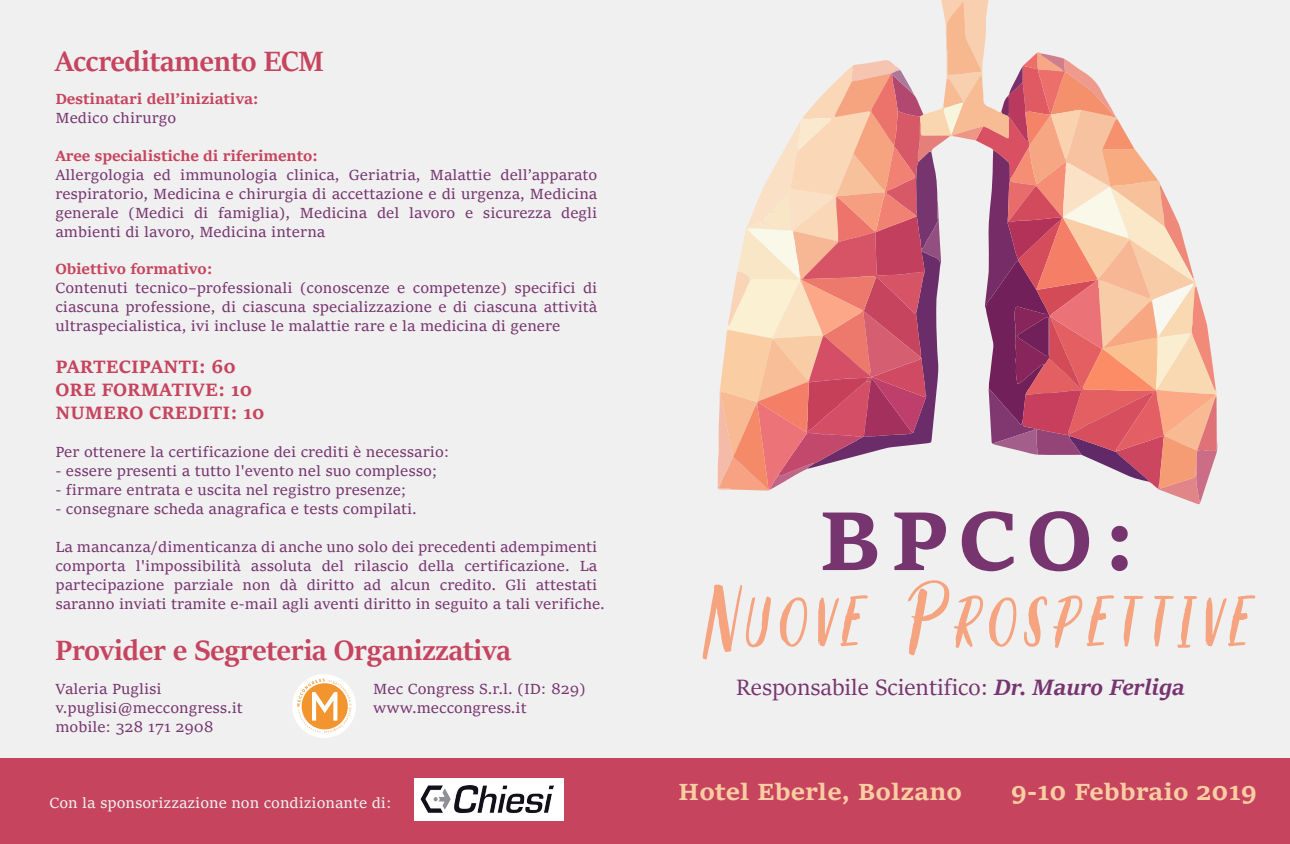
<style>
.page{position:relative;width:1290px;height:844px;background:#fff}
.page>*{position:absolute;margin:0;border:0;box-sizing:border-box;transform-origin:0 0}
.t1{font:700 87.15px "Sitka Small";color:#77356f}
.t2{font:83.48px "Savour&Pinacolada";letter-spacing:.075em;color:#f6a37f}
.t3{font:700 31.5px "Sitka Banner";color:#c6445e}
.t4{font:24.5px "Sitka Heading";color:#77356f}
.t5{font:700 24.5px "Sitka Small";color:#facea2}
.t6{font:700 19.25px/23.1px "Sitka Text";color:#c6445e}
.t7{font:15.75px/18.9px "Sitka Text";color:#77356f}
.t8{font:700 15.75px "Sitka Text";letter-spacing:-.01em;color:#c6445e}
.t9{font:15.75px "Sitka Text";color:#f0f0f1}
.s1{font-weight:700;font-style:italic}
</style>
<div class="page">
<div style="left:0;top:0;width:1290px;height:843px;background:#f0f0f1"></div>
<div style="left:0;top:758px;width:1290px;height:85px;background:#c6445e"></div>
<svg style="left:717px;top:0;width:500px;height:504px"></svg>
<div style="left:292px;top:674px;width:64px;height:63px;background:#fff;border-radius:50%"></div>
<svg style="left:297px;top:678px;width:54px;height:55px"></svg>
<div style="left:414px;top:778px;width:149px;height:42px;background:#fff"></div>
<img style="left:420px;top:785px;width:133px;height:28px">
<h3 class="t3" style="left:55px;top:38px;width:270px">Accreditamento ECM</h3>
<p class="t8" style="left:55px;top:86px;width:205px">Destinatari dell’iniziativa:</p>
<p class="t7" style="left:55px;top:107px;width:122px">Medico chirurgo</p>
<p class="t8" style="left:55px;top:143px;width:264px">Aree specialistiche di riferimento:</p>
<p class="t7" style="left:55px;top:164px;width:543px;text-align:justify">Allergologia ed immunologia clinica, Geriatria, Malattie dell’apparato respiratorio, Medicina e chirurgia di accettazione e di urgenza, Medicina generale (Medici di famiglia), Medicina del lavoro e sicurezza degli ambienti di lavoro, Medicina interna</p>
<p class="t8" style="left:55px;top:257px;width:159px">Obiettivo formativo:</p>
<p class="t7" style="left:55px;top:277px;width:543px;text-align:justify">Contenuti tecnico–professionali (conoscenze e competenze) specifici di ciascuna professione, di ciascuna specializzazione e di ciascuna attività ultraspecialistica, ivi incluse le malattie rare e la medicina di genere</p>
<p class="t6" style="left:55px;top:353px;width:211px">PARTECIPANTI: 60<br>ORE FORMATIVE: 10<br>NUMERO CREDITI: 10</p>
<p class="t7" style="left:55px;top:441px;width:395px">Per ottenere la certificazione dei crediti è necessario:</p>
<p class="t7" style="left:55px;top:460px;width:383px">- essere presenti a tutto l'evento nel suo complesso;</p>
<p class="t7" style="left:55px;top:479px;width:353px">- firmare entrata e uscita nel registro presenze;</p>
<p class="t7" style="left:55px;top:498px;width:363px">- consegnare scheda anagrafica e tests compilati.</p>
<p class="t7" style="left:55px;top:536px;width:551px">La mancanza/dimenticanza di anche uno solo dei precedenti adempimenti comporta l'impossibilità assoluta del rilascio della certificazione. La partecipazione parziale non dà diritto ad alcun credito. Gli attestati saranno inviati tramite e-mail agli aventi diritto in seguito a tali verifiche.</p>
<h3 class="t3" style="left:55px;top:627px;width:457px">Provider e Segreteria Organizzativa</h3>
<p class="t7" style="left:55px;top:678px;width:189px">Valeria Puglisi v.puglisi@meccongress.it mobile: 328 171 2908</p>
<p class="t7" style="left:373px;top:677px;width:214px">Mec Congress S.r.l. (ID: 829) www.meccongress.it</p>
<p class="t9" style="left:49px;top:790px;width:344px">Con la sponsorizzazione non condizionante di:</p>
<h1 class="t1" style="left:818px;top:467px;width:321px">BPCO:</h1>
<h2 class="t2" style="left:700px;top:572px;width:556px">Nuove Prospettive</h2>
<h3 class="t4" style="left:736px;top:669px;width:450px">Responsabile Scientifico: <span class="s1">Dr. Mauro Ferliga</span></h3>
<h3 class="t5" style="left:678px;top:771px;width:285px">Hotel Eberle, Bolzano</h3>
<h3 class="t5" style="left:1011px;top:771px;width:248px">9-10 Febbraio 2019</h3>
</div>
